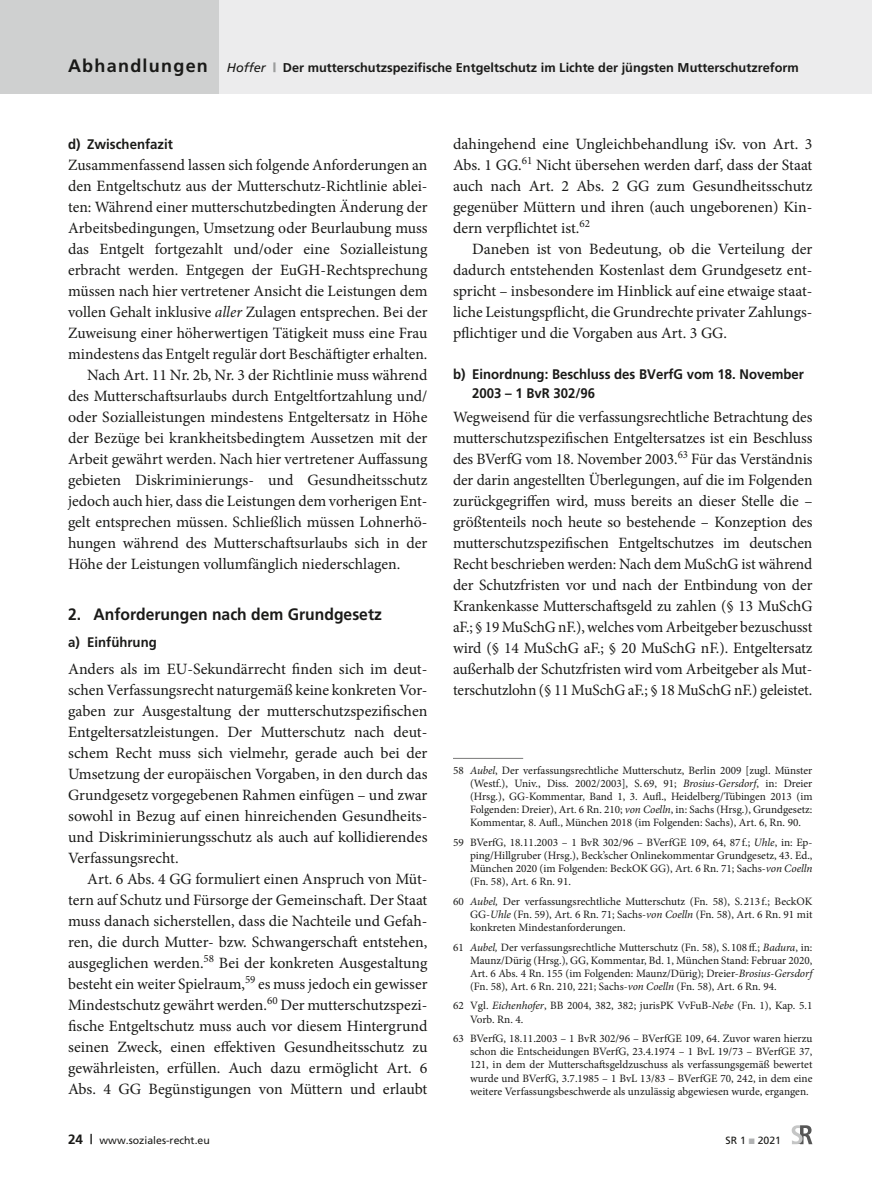
<style>
.page{position:relative;width:872px;height:1191px;background:#fff}
.page>*{position:absolute;margin:0;border:0;box-sizing:border-box;transform-origin:0 0}
.t1{font:700 18px "Frutiger";letter-spacing:.07em;color:#1a1a18}
.t2{font:700 16.5px "Frutiger";color:#1a1a18;scale:.95 1}
.GS{font:15.75px/21px "Minion Pro";letter-spacing:-.005em;color:#1a1a18;text-align:justify}
.GS_Folge{font:15.75px/21px "Minion Pro";color:#1a1a18;text-align:justify}
.t3{font:700 13.8px/19.5px "Frutiger";color:#1a1a18;scale:.95 1}
.t4{font:700 12.75px "Frutiger";color:#1a1a18}
.FN_Standard{font:11.25px/13.2px "Minion Pro";color:#1a1a18;text-align:justify}
.FN_Linie{font:11.25px/13.2px "Minion Pro";color:#1a1a18;text-align:justify}
.t5{font:10.5px "Frutiger";color:#1a1a18}
.s1{font-weight:400;font-style:italic}
.s2{font-weight:900;color:#9c9d9d}
.s3{font-style:italic}
.s4{font-weight:700;font-size:13.5px}
.s5{color:#b1b2b3}
</style>
<div class="page">
<div style="left:0;top:0;width:872px;height:94px;background:#ececed"></div>
<div style="left:0;top:0;width:219px;height:94px;background:#cfd0d0"></div>
<svg style="left:791px;top:1125px;width:21px;height:19px"></svg>
<hr style="left:453px;top:758px;width:70px;height:1px;background:#878786">
<p class="t1" style="left:68px;top:55px;width:141px">Abhandlungen</p>
<p class="t4" style="left:227px;top:60px;width:573px"><span class="s1">Hoffer</span> <span class="s2">|</span> Der mutterschutzspezifische Entgeltschutz im Lichte der jüngsten Mutterschutzreform</p>
<p class="t3" style="left:68px;top:135px;width:112px">d) Zwischenfazit</p>
<p class="GS" style="left:68px;top:154px;width:361px">Zusammenfassend lassen sich folgende Anforderungen an den Entgeltschutz aus der Mutterschutz-Richtlinie ablei&shy;ten: Während einer mutterschutzbedingten Änderung der Arbeitsbedingungen, Umsetzung oder Beurlaubung muss das Entgelt fortgezahlt und/oder eine Sozialleistung erbracht werden. Entgegen der EuGH-Rechtsprechung müssen nach hier vertretener Ansicht die Leistungen dem vollen Gehalt inklusive <span class="s3">aller</span> Zulagen entsprechen. Bei der Zuweisung einer höherwertigen Tätigkeit muss eine Frau mindestens das Entgelt regulär dort Beschäftigter erhalten.</p>
<p class="GS_Folge" style="left:68px;top:364px;width:361px;text-indent:19px">Nach Art. 11 Nr. 2b, Nr. 3 der Richtlinie muss während des Mutterschaftsurlaubs durch Entgeltfortzahlung und/ oder Sozialleistungen mindestens Entgeltersatz in Höhe der Bezüge bei krankheitsbedingtem Aussetzen mit der Arbeit gewährt werden. Nach hier vertretener Auffassung gebieten Diskriminierungs- und Gesundheitsschutz jedoch auch hier, dass die Leistungen dem vorherigen Ent&shy;gelt entsprechen müssen. Schließlich müssen Lohnerhö&shy;hungen während des Mutterschaftsurlaubs sich in der Höhe der Leistungen vollumfänglich niederschlagen.</p>
<p class="t2" style="left:68px;top:605px;width:332px">2. Anforderungen nach dem Grundgesetz</p>
<p class="t3" style="left:68px;top:632px;width:95px">a) Einführung</p>
<p class="GS" style="left:68px;top:658px;width:361px">Anders als im EU-Sekundärrecht finden sich im deut&shy;schen Verfassungsrecht naturgemäß keine konkreten Vor&shy;gaben zur Ausgestaltung der mutterschutzspezifischen Entgeltersatzleistungen. Der Mutterschutz nach deut&shy;schem Recht muss sich vielmehr, gerade auch bei der Umsetzung der europäischen Vorgaben, in den durch das Grundgesetz vorgegebenen Rahmen einfügen – und zwar sowohl in Bezug auf einen hinreichenden Gesundheits&shy;und Diskriminierungsschutz als auch auf kollidierendes Verfassungsrecht.</p>
<p class="GS_Folge" style="left:68px;top:868px;width:361px;text-indent:19px">Art. 6 Abs. 4 GG formuliert einen Anspruch von Müt&shy;tern auf Schutz und Fürsorge der Gemeinschaft. Der Staat muss danach sicherstellen, dass die Nachteile und Gefah&shy;ren, die durch Mutter- bzw. Schwangerschaft entstehen, ausgeglichen werden.<sup>58</sup> Bei der konkreten Ausgestaltung besteht ein weiter Spielraum,<sup>59</sup> es muss jedoch ein gewisser Mindestschutz gewährt werden.<sup>60</sup> Der mutterschutzspezi&shy;fische Entgeltschutz muss auch vor diesem Hintergrund seinen Zweck, einen effektiven Gesundheitsschutz zu gewährleisten, erfüllen. Auch dazu ermöglicht Art. 6<br>Abs. 4 GG Begünstigungen von Müttern und erlaubt</p>
<p class="GS_Folge" style="left:453px;top:133px;width:361px">dahingehend eine Ungleichbehandlung iSv. von Art. 3<br>Abs. 1 GG.<sup>61</sup> Nicht übersehen werden darf, dass der Staat auch nach Art. 2 Abs. 2 GG zum Gesundheitsschutz gegenüber Müttern und ihren (auch ungeborenen) Kin&shy;dern verpflichtet ist.<sup>62</sup></p>
<p class="GS_Folge" style="left:453px;top:238px;width:361px;text-indent:19px">Daneben ist von Bedeutung, ob die Verteilung der dadurch entstehenden Kostenlast dem Grundgesetz ent&shy;spricht – insbesondere im Hinblick auf eine etwaige staat&shy;liche Leistungspflicht, die Grundrechte privater Zahlungs&shy;pflichtiger und die Vorgaben aus Art. 3 GG.</p>
<p class="t3" style="left:472px;top:364px;width:351px;text-indent:-19px">b) Einordnung: Beschluss des BVerfG vom 18. November<br>2003 – 1 BvR 302/96</p>
<p class="GS" style="left:453px;top:406px;width:361px">Wegweisend für die verfassungsrechtliche Betrachtung des mutterschutzspezifischen Entgeltersatzes ist ein Beschluss des BVerfG vom 18. November 2003.<sup>63</sup> Für das Verständnis der darin angestellten Überlegungen, auf die im Folgenden zurückgegriffen wird, muss bereits an dieser Stelle die – größtenteils noch heute so bestehende – Konzeption des mutterschutzspezifischen Entgeltschutzes im deutschen Recht beschrieben werden: Nach dem MuSchG ist während der Schutzfristen vor und nach der Entbindung von der Krankenkasse Mutterschaftsgeld zu zahlen (§ 13 MuSchG aF.; § 19 MuSchG nF.), welches vom Arbeitgeber bezuschusst wird (§ 14 MuSchG aF.; § 20 MuSchG nF.). Entgeltersatz außerhalb der Schutzfristen wird vom Arbeitgeber als Mut&shy;terschutzlohn (§ 11 MuSchG aF.; § 18 MuSchG nF.) geleistet.</p>
<p class="FN_Linie" style="left:470px;top:763px;width:344px;text-indent:-17px">58 <span class="s3">Aubel</span>, Der verfassungsrechtliche Mutterschutz, Berlin 2009 [zugl. Münster (Westf.), Univ., Diss. 2002/2003], S. 69, 91; <span class="s3">Brosius</span>-<span class="s3">Gersdorf</span>, in: Dreier (Hrsg.), GG-Kommentar, Band 1, 3. Aufl., Heidelberg/Tübingen 2013 (im Folgenden: Dreier), Art. 6 Rn. 210; <span class="s3">von Coelln</span>, in: Sachs (Hrsg.), Grundgesetz:<br>Kommentar, 8. Aufl., München 2018 (im Folgenden: Sachs), Art. 6, Rn. 90.</p>
<p class="FN_Standard" style="left:470px;top:835px;width:344px;text-indent:-17px">59 BVerfG, 18.11.2003 – 1 BvR 302/96 – BVerfGE 109, 64, 87 f.; <span class="s3">Uhle</span>, in: Ep&shy;ping/Hillgruber (Hrsg.), Beck’scher Onlinekommentar Grundgesetz, 43. Ed., München 2020 (im Folgenden: BeckOK GG), Art. 6 Rn. 71; Sachs-<span class="s3">von Coelln </span>(Fn. 58), Art. 6 Rn. 91.</p>
<p class="FN_Standard" style="left:470px;top:894px;width:344px;text-indent:-17px">60 <span class="s3">Aubel,</span> Der verfassungsrechtliche Mutterschutz (Fn. 58), S. 213 f.; BeckOK GG-<span class="s3">Uhle</span> (Fn. 59), Art. 6 Rn. 71; Sachs-<span class="s3">von Coelln</span> (Fn. 58), Art. 6 Rn. 91 mit konkreten Mindestanforderungen.</p>
<p class="FN_Standard" style="left:470px;top:940px;width:344px;text-indent:-17px">61 <span class="s3">Aubel,</span> Der verfassungsrechtliche Mutterschutz (Fn. 58), S. 108ff.; <span class="s3">Badura</span>, in:<br>Maunz/Dürig (Hrsg.), GG, Kommentar, Bd. 1, München Stand: Februar 2020, Art. 6 Abs. 4 Rn. 155 (im Folgenden: Maunz/Dürig); Dreier-<span class="s3">Brosius</span>-<span class="s3">Gersdorf </span>(Fn. 58), Art. 6 Rn. 210, 221; Sachs-<span class="s3">von Coelln</span> (Fn. 58), Art. 6 Rn. 94.</p>
<p class="FN_Standard" style="left:470px;top:999px;width:344px;text-indent:-17px">62 Vgl. <span class="s3">Eichenhofer</span>, BB 2004, 382, 382; jurisPK VvFuB<span class="s3">-Nebe</span> (Fn. 1), Kap. 5.1<br>Vorb. Rn. 4.</p>
<p class="FN_Standard" style="left:470px;top:1032px;width:344px;text-indent:-17px">63 BVerfG, 18.11.2003 – 1 BvR 302/96 – BVerfGE 109, 64. Zuvor waren hierzu schon die Entscheidungen BVerfG, 23.4.1974 – 1 BvL 19/73 – BVerfGE 37, 121, in dem der Mutterschaftsgeldzuschuss als verfassungsgemäß bewertet wurde und BVerfG, 3.7.1985 – 1 BvL 13/83 – BVerfGE 70, 242, in dem eine weitere Verfassungsbeschwerde als unzulässig abgewiesen wurde, ergangen.</p>
<p class="t5" style="left:68px;top:1134px;width:143px"><span class="s4">24 |</span> www.soziales-recht.eu</p>
<p class="t5" style="left:725px;top:1134px;width:57px">SR 1 <span class="s5">■</span> 2021</p>
</div>
